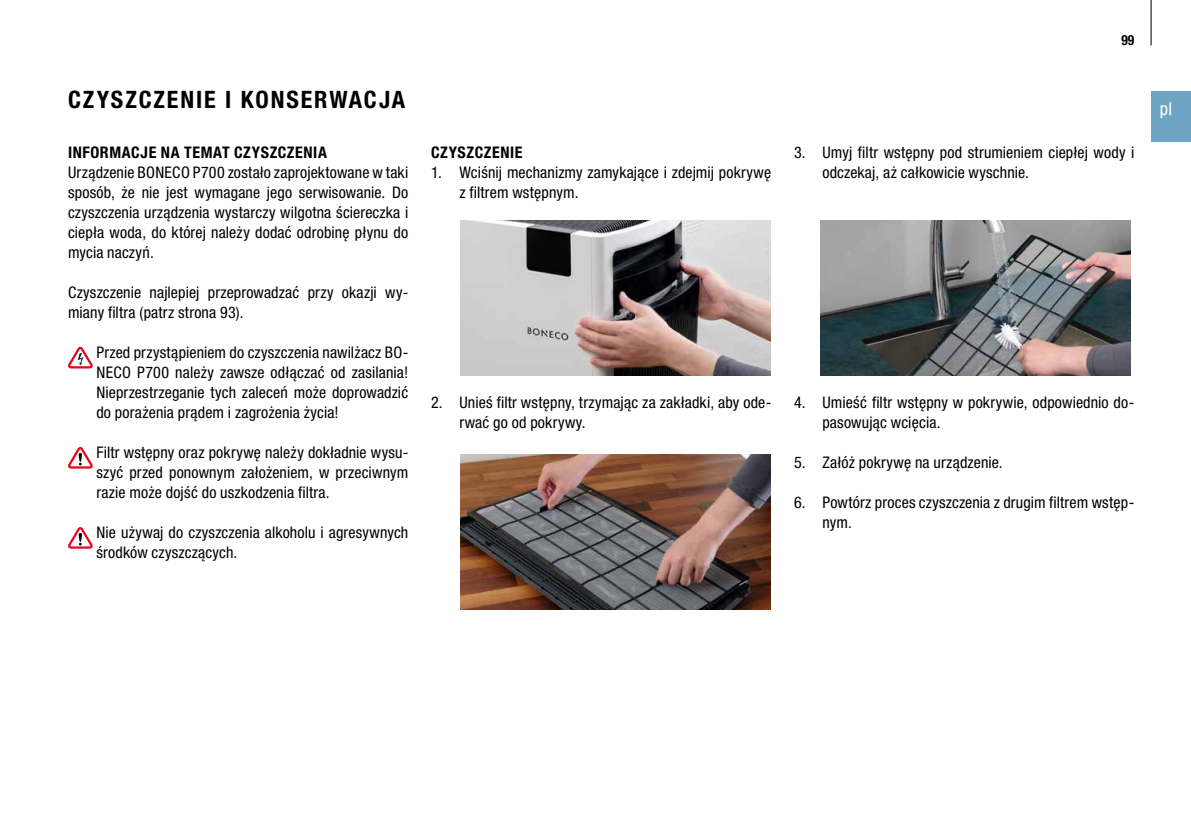
<style>
.page{position:relative;width:1191px;height:840px;background:#fff}
.page>*{position:absolute;margin:0;border:0;box-sizing:border-box;transform-origin:0 0}
.t1{font:700 condensed 24px "Helvetica Neue LTW1 G";letter-spacing:.08em;color:#000}
.t2{font:condensed 18px "Helvetica Neue LTW1 G";color:#fff}
.t3{font:condensed 16px/20px "Helvetica Neue LTW1 G";letter-spacing:.01em;color:#000}
.t4{font:700 condensed 16px "Helvetica Neue LTW1 G";letter-spacing:.035em;color:#000}
.t5{font:700 condensed 14px "Helvetica Neue LTW1 G";color:#000;scale:.96 1}
</style>
<div class="page">
<div style="left:1151px;top:91px;width:40px;height:51px;background:#6ea5c4"></div>
<hr style="left:1150px;top:0;width:1px;height:45px;background:#000">
<svg style="left:68px;top:346px;width:24px;height:22px"></svg>
<svg style="left:68px;top:447px;width:24px;height:21px"></svg>
<svg style="left:68px;top:527px;width:24px;height:21px"></svg>
<img style="left:460px;top:220px;width:310px;height:155px">
<img style="left:460px;top:454px;width:310px;height:155px">
<img style="left:820px;top:220px;width:310px;height:155px">
<h1 class="t1" style="left:68px;top:85px;width:339px">CZYSZCZENIE I KONSERWACJA</h1>
<p class="t4" style="left:68px;top:142px;width:260px">INFORMACJE NA TEMAT CZYSZCZENIA</p>
<p class="t3" style="left:68px;top:162px;width:342px;text-align:justify">Urządzenie BONECO P700 zostało zaprojektowane w taki sposób, że nie jest wymagane jego serwisowanie. Do czyszczenia urządzenia wystarczy wilgotna ściereczka i ciepła woda, do której należy dodać odrobinę płynu do mycia naczyń.</p>
<p class="t3" style="left:68px;top:282px;width:342px">Czyszczenie najlepiej przeprowadzać przy okazji wy&shy;miany filtra (patrz strona 93).</p>
<p class="t3" style="left:96px;top:342px;width:313px;text-align:justify">Przed przystąpieniem do czyszczenia nawilżacz BO-NECO P700 należy zawsze odłączać od zasilania!<br>Nieprzestrzeganie tych zaleceń może doprowadzić do porażenia prądem i zagrożenia życia!</p>
<p class="t3" style="left:96px;top:442px;width:313px;text-align:justify">Filtr wstępny oraz pokrywę należy dokładnie wysu&shy;szyć przed ponownym założeniem, w przeciwnym razie może dojść do uszkodzenia filtra.</p>
<p class="t3" style="left:96px;top:522px;width:313px">Nie używaj do czyszczenia alkoholu i agresywnych środków czyszczących.</p>
<p class="t4" style="left:431px;top:142px;width:93px">CZYSZCZENIE</p>
<p class="t3" style="left:459px;top:162px;width:313px;text-indent:-28px">1. Wciśnij mechanizmy zamykające i zdejmij pokrywę z filtrem wstępnym.</p>
<p class="t3" style="left:459px;top:392px;width:313px;text-indent:-28px">2. Unieś filtr wstępny, trzymając za zakładki, aby ode&shy;rwać go od pokrywy.</p>
<p class="t5" style="left:1121px;top:32px;width:15px">99</p>
<p class="t3" style="left:822px;top:142px;width:313px;text-indent:-28px">3. Umyj filtr wstępny pod strumieniem ciepłej wody i odczekaj, aż całkowicie wyschnie.</p>
<p class="t3" style="left:822px;top:392px;width:313px;text-indent:-28px">4. Umieść filtr wstępny w pokrywie, odpowiednio do&shy;pasowując wcięcia.</p>
<p class="t3" style="left:794px;top:452px;width:210px">5. Załóż pokrywę na urządzenie.</p>
<p class="t3" style="left:822px;top:492px;width:313px;text-indent:-28px">6. Powtórz proces czyszczenia z drugim filtrem wstęp&shy;nym.</p>
<p class="t2" style="left:1159px;top:98px;width:14px">pl</p>
</div>
